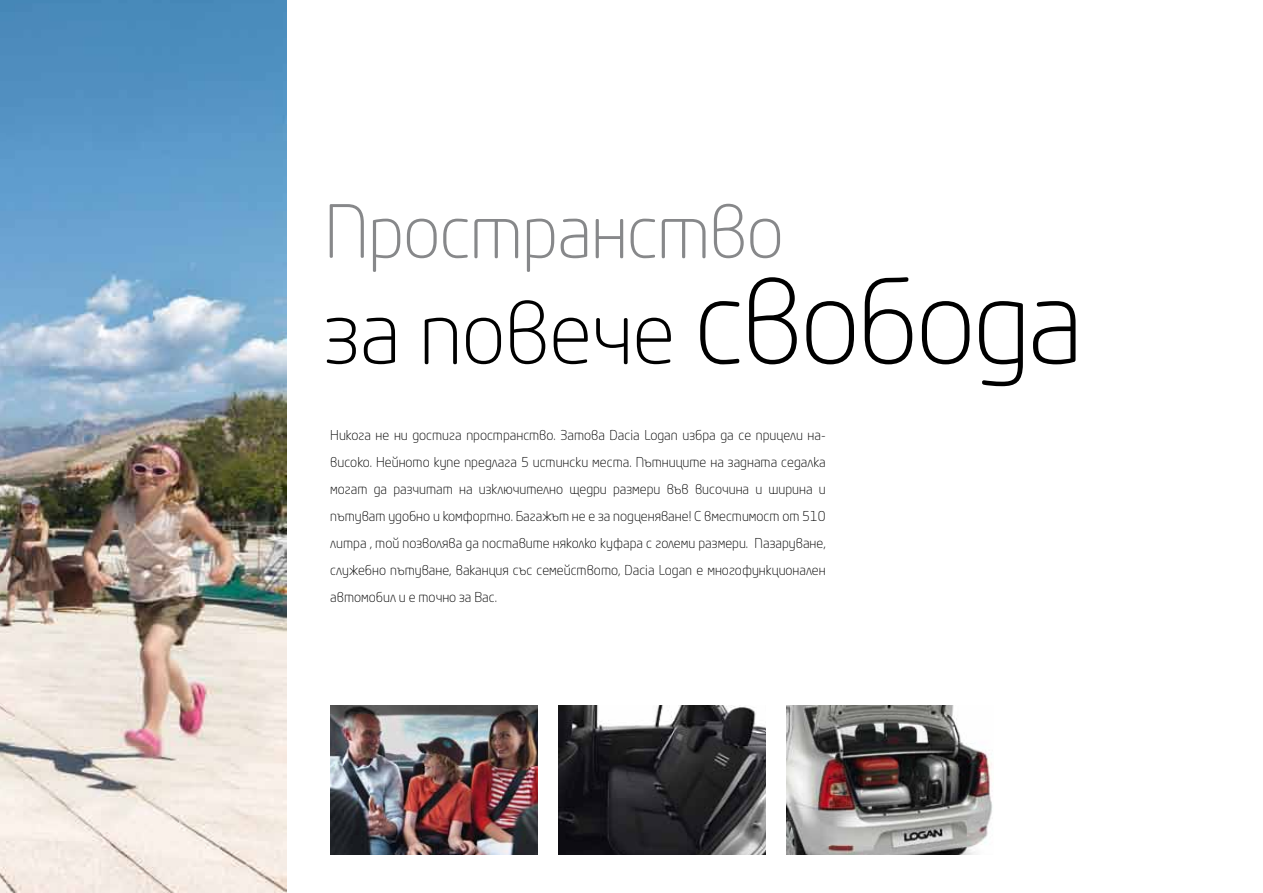
<style>
.page{position:relative;width:1263px;height:893px;background:#fff}
.page>*{position:absolute;margin:0;border:0;box-sizing:border-box;transform-origin:0 0}
.t1{font:300 84.9px "Neo Tech Bg";letter-spacing:-.01em;color:#000}
.t2{font:300 72.3px "Neo Tech Bg";letter-spacing:-.02em;color:#87888a}
.t3{font:300 13.5px/27px "Neo Tech Bg";color:#000;text-align:justify}
.s1{font-size:115.5px}
</style>
<div class="page">
<img style="left:0;top:0;width:286px;height:893px">
<img style="left:558px;top:706px;width:207px;height:149px">
<img style="left:330px;top:706px;width:207px;height:149px">
<img style="left:787px;top:706px;width:206px;height:149px">
<h2 class="t2" style="left:324px;top:187px;width:462px">Пространство</h2>
<h1 class="t1" style="left:324px;top:280px;width:761px">за повече <span class="s1">свобода</span></h1>
<p class="t3" style="left:330px;top:421px;width:497px">Никога не ни достига пространство. Затова Dacia Logan избра да се прицели на&shy;високо. Нейното купе предлага 5 истински места. Пътниците на задната седалка могат да разчитат на изключително щедри размери във височина и ширина и пътуват удобно и комфортно. Багажът не е за подценяване! С вместимост от 510 литра , той позволява да поставите няколко куфара с големи размери. Пазаруване, служебно пътуване, ваканция със семейството, Dacia Logan е многофункционален автомобил и е точно за Вас.</p>
</div>
